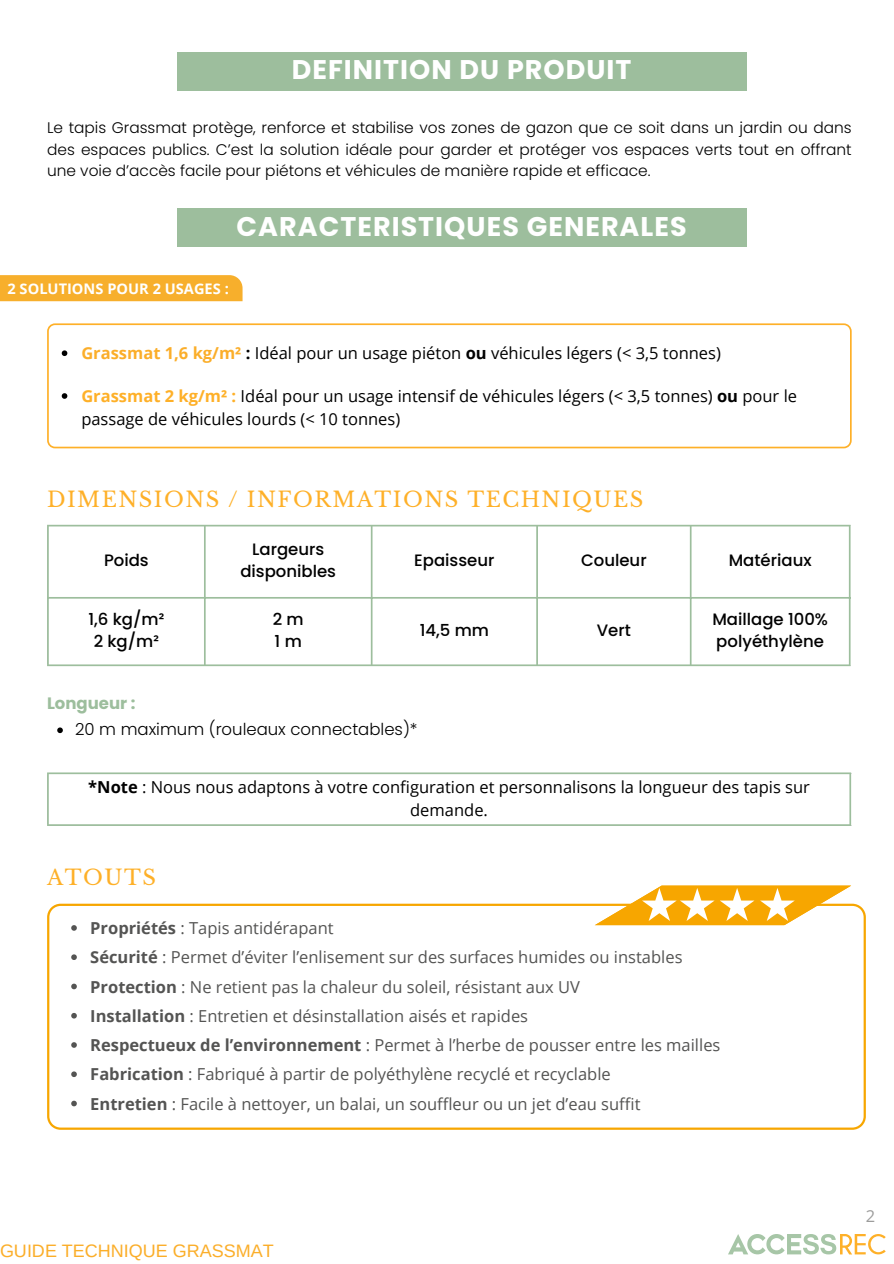
<style>
.page{position:relative;width:894px;height:1264px;background:#fff}
.page>*{position:absolute;margin:0;border:0;box-sizing:border-box;transform-origin:0 0}
.t1{font:700 27px "Poppins";letter-spacing:.04em;color:#fff}
.t2{font:21px "Libre Baskerville";letter-spacing:.07em;color:#feb028}
.t3{font:18px "Arimo";color:#fbae2a}
.t4{font:16.5px "Open Sans";color:#545453}
.t5{font:16.5px/22.5px "Open Sans";color:#000}
.t6{font:500 16.5px/22.5px "Poppins";color:#000;text-align:center}
.t7{font:300 16.5px "Poppins";color:#000}
.t8{font:700 16.5px "Poppins";color:#9dbe9d}
.t9{font:16.5px "Open Sans";color:#9c9c9b}
.t10{font:300 15.3px/21.3px "Poppins";color:#000;text-align:justify}
.t11{font:700 14.55px "Open Sans";color:#fff}
.s1{font-weight:700;color:#fbae2a}
.s2{font-weight:700}
.s3{font-weight:700;color:#feb028}
</style>
<div class="page">
<div style="left:177px;top:52px;width:569px;height:39px;background:#9dbe9d"></div>
<div style="left:177px;top:208px;width:569px;height:39px;background:#9dbe9d"></div>
<svg style="left:728px;top:1234px;width:157px;height:20px"></svg>
<div style="left:0;top:275px;width:242px;height:26px;background:#f7af2c"></div>
<svg style="left:47px;top:323px;width:804px;height:125px"></svg>
<svg style="left:62px;top:350px;width:5px;height:6px"></svg>
<svg style="left:62px;top:393px;width:5px;height:6px"></svg>
<svg style="left:57px;top:727px;width:6px;height:6px"></svg>
<hr style="left:47px;top:774px;width:2px;height:50px;background:#9dbe9d">
<hr style="left:849px;top:774px;width:1px;height:50px;background:#9dbe9d">
<hr style="left:47px;top:772px;width:803px;height:2px;background:#9dbe9d">
<hr style="left:47px;top:824px;width:803px;height:2px;background:#9dbe9d">
<hr style="left:47px;top:526px;width:2px;height:138px;background:#9dbe9d">
<hr style="left:204px;top:526px;width:1px;height:138px;background:#9dbe9d">
<hr style="left:371px;top:526px;width:1px;height:138px;background:#9dbe9d">
<hr style="left:536px;top:526px;width:1px;height:138px;background:#9dbe9d">
<hr style="left:689px;top:526px;width:2px;height:138px;background:#9dbe9d">
<hr style="left:848px;top:526px;width:2px;height:138px;background:#9dbe9d">
<hr style="left:47px;top:525px;width:803px;height:1px;background:#9dbe9d">
<hr style="left:47px;top:597px;width:803px;height:1px;background:#9dbe9d">
<hr style="left:47px;top:664px;width:803px;height:2px;background:#9dbe9d">
<svg style="left:47px;top:903px;width:818px;height:226px"></svg>
<svg style="left:71px;top:925px;width:6px;height:5px"></svg>
<svg style="left:71px;top:954px;width:6px;height:6px"></svg>
<svg style="left:71px;top:983px;width:6px;height:6px"></svg>
<svg style="left:71px;top:1012px;width:6px;height:6px"></svg>
<svg style="left:71px;top:1042px;width:6px;height:5px"></svg>
<svg style="left:71px;top:1071px;width:6px;height:6px"></svg>
<svg style="left:71px;top:1100px;width:6px;height:6px"></svg>
<svg style="left:594px;top:885px;width:257px;height:40px"></svg>
<h6 class="t1" style="left:292px;top:51px;width:341px">DEFINITION DU PRODUIT</h6>
<h1 class="t10" style="left:47px;top:117px;width:805px">Le tapis Grassmat protège, renforce et stabilise vos zones de gazon que ce soit dans un jardin ou dans des espaces publics. C’est la solution idéale pour garder et protéger vos espaces verts tout en offrant une voie d’accès facile pour piétons et véhicules de manière rapide et efficace.</h1>
<p class="t1" style="left:236px;top:208px;width:451px">CARACTERISTIQUES GENERALES</p>
<h2 class="t11" style="left:7px;top:278px;width:223px">2 SOLUTIONS POUR 2 USAGES :</h2>
<p class="t5" style="left:81px;top:342px;width:641px"><span class="s1">Grassmat 1,6 kg/m²</span> <span class="s2">:</span> Idéal pour un usage piéton <span class="s2">ou</span> véhicules légers (&lt; 3,5 tonnes)</p>
<p class="t5" style="left:81px;top:384px;width:717px"><span class="s3">Grassmat 2 kg/m² :</span> Idéal pour un usage intensif de véhicules légers (&lt; 3,5 tonnes) <span class="s2">ou</span> pour le passage de véhicules lourds (&lt; 10 tonnes)</p>
<h1 class="t2" style="left:47px;top:486px;width:597px">DIMENSIONS / INFORMATIONS TECHNIQUES</h1>
<p class="t6" style="left:104px;top:549px;width:46px">Poids</p>
<p class="t6" style="left:240px;top:537px;width:97px">Largeurs disponibles</p>
<p class="t6" style="left:414px;top:549px;width:82px">Epaisseur</p>
<p class="t6" style="left:581px;top:549px;width:67px">Couleur</p>
<p class="t6" style="left:728px;top:549px;width:84px">Matériaux</p>
<p class="t6" style="left:88px;top:607px;width:77px">1,6 kg/m²</p>
<p class="t6" style="left:94px;top:630px;width:67px">2 kg/m²</p>
<p class="t6" style="left:712px;top:607px;width:117px;text-align:left">Maillage 100% polyéthylène</p>
<h4 class="t6" style="left:273px;top:607px;width:32px">2 m</h4>
<p class="t6" style="left:274px;top:630px;width:29px">1 m</p>
<p class="t6" style="left:419px;top:618px;width:71px">14,5 mm</p>
<h2 class="t6" style="left:596px;top:618px;width:36px">Vert</h2>
<p class="t8" style="left:47px;top:692px;width:90px">Longueur :</p>
<p class="t7" style="left:75px;top:718px;width:344px">20 m maximum (rouleaux connectables)*</p>
<p class="t5" style="left:88px;top:775px;width:723px;text-align:center"><span class="s2">*Note</span> : Nous nous adaptons à votre configuration et personnalisons la longueur des tapis sur demande.</p>
<p class="t2" style="left:47px;top:864px;width:110px">ATOUTS</p>
<p class="t4" style="left:90px;top:916px;width:245px"><span class="s2">Propriétés</span> : Tapis antidérapant</p>
<p class="t4" style="left:90px;top:945px;width:593px"><span class="s2">Sécurité</span> : Permet d’éviter l’enlisement sur des surfaces humides ou instables</p>
<p class="t4" style="left:90px;top:975px;width:491px"><span class="s2">Protection</span> : Ne retient pas la chaleur du soleil, résistant aux UV</p>
<p class="t4" style="left:90px;top:1004px;width:439px"><span class="s2">Installation</span> : Entretien et désinstallation aisés et rapides</p>
<p class="t4" style="left:90px;top:1033px;width:631px"><span class="s2">Respectueux de l’environnement</span> : Permet à l’herbe de pousser entre les mailles</p>
<p class="t4" style="left:90px;top:1062px;width:522px"><span class="s2">Fabrication</span> : Fabriqué à partir de polyéthylène recyclé et recyclable</p>
<h3 class="t4" style="left:90px;top:1092px;width:551px"><span class="s2">Entretien</span> : Facile à nettoyer, un balai, un souffleur ou un jet d’eau suffit</h3>
<p class="t3" style="left:0;top:1240px;width:275px">GUIDE TECHNIQUE GRASSMAT</p>
<p class="t9" style="left:865px;top:1203px;width:11px">2</p>
</div>
